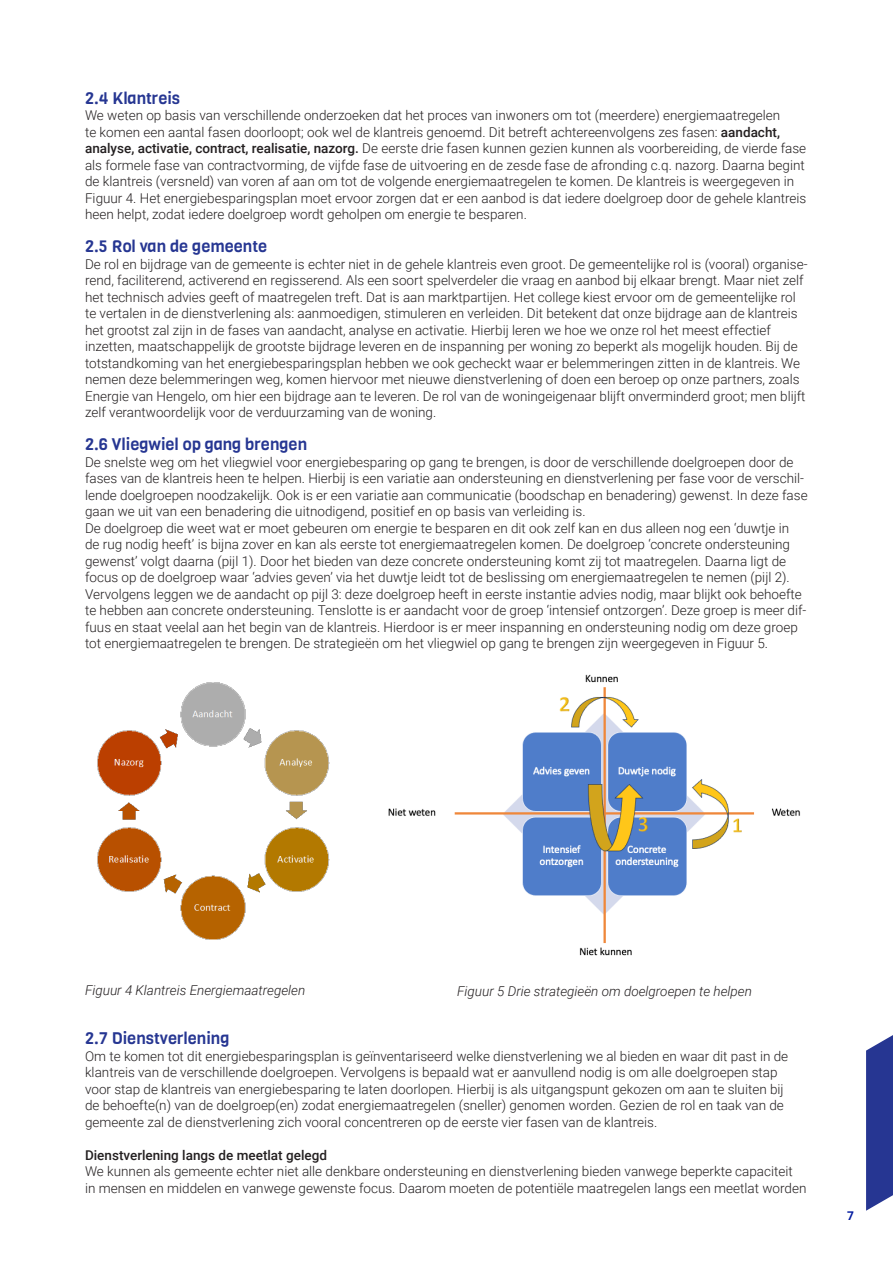
<style>
.page{position:relative;width:893px;height:1263px;background:#fff}
.page>*{position:absolute;margin:0;border:0;box-sizing:border-box;transform-origin:0 0}
.t1{font:16.5px "Viga";color:#263692}
.t2{font:300 13.5px/16.5px "Roboto";color:#231f20}
.t3{font:italic 300 13.5px "Roboto";color:#231f20}
.t4{font:500 13.5px "Roboto";color:#231f20}
.t5{font:700 12px "Roboto";color:#00199f}
.s1{font-weight:500}
</style>
<div class="page">
<svg style="left:866px;top:1035px;width:27px;height:176px;background:#3a489c"></svg>
<img style="left:97px;top:683px;width:233px;height:256px">
<img style="left:388px;top:674px;width:412px;height:282px">
<p class="t1" style="left:85px;top:87px;width:97px">2.4 Klantreis</p>
<p class="t2" style="left:85px;top:106px;width:723px">We weten op basis van verschillende onderzoeken dat het proces van inwoners om tot (meerdere) energiemaatregelen<br>te komen een aantal fasen doorloopt; ook wel de klantreis genoemd. Dit betreft achtereenvolgens zes fasen: <span class="s1">aandacht, analyse, activatie, contract, realisatie, nazorg.</span> De eerste drie fasen kunnen gezien kunnen als voorbereiding, de vierde fase als formele fase van contractvorming, de vijfde fase de uitvoering en de zesde fase de afronding c.q. nazorg. Daarna begint de klantreis (versneld) van voren af aan om tot de volgende energiemaatregelen te komen. De klantreis is weergegeven in Figuur 4. Het energiebesparingsplan moet ervoor zorgen dat er een aanbod is dat iedere doelgroep door de gehele klantreis heen helpt, zodat iedere doelgroep wordt geholpen om energie te besparen.</p>
<p class="t1" style="left:85px;top:235px;width:184px">2.5 Rol van de gemeente</p>
<p class="t2" style="left:85px;top:255px;width:724px">De rol en bijdrage van de gemeente is echter niet in de gehele klantreis even groot. De gemeentelijke rol is (vooral) organise&shy;rend, faciliterend, activerend en regisserend. Als een soort spelverdeler die vraag en aanbod bij elkaar brengt. Maar niet zelf het technisch advies geeft of maatregelen treft. Dat is aan marktpartijen. Het college kiest ervoor om de gemeentelijke rol te vertalen in de dienstverlening als: aanmoedigen, stimuleren en verleiden. Dit betekent dat onze bijdrage aan de klantreis het grootst zal zijn in de fases van aandacht, analyse en activatie. Hierbij leren we hoe we onze rol het meest effectief inzetten, maatschappelijk de grootste bijdrage leveren en de inspanning per woning zo beperkt als mogelijk houden. Bij de totstandkoming van het energiebesparingsplan hebben we ook gecheckt waar er belemmeringen zitten in de klantreis. We nemen deze belemmeringen weg, komen hiervoor met nieuwe dienstverlening of doen een beroep op onze partners, zoals Energie van Hengelo, om hier een bijdrage aan te leveren. De rol van de woningeigenaar blijft onverminderd groot; men blijft zelf verantwoordelijk voor de verduurzaming van de woning.</p>
<p class="t1" style="left:85px;top:433px;width:224px">2.6 Vliegwiel op gang brengen</p>
<p class="t2" style="left:85px;top:453px;width:724px">De snelste weg om het vliegwiel voor energiebesparing op gang te brengen, is door de verschillende doelgroepen door de fases van de klantreis heen te helpen. Hierbij is een variatie aan ondersteuning en dienstverlening per fase voor de verschil&shy;lende doelgroepen noodzakelijk. Ook is er een variatie aan communicatie (boodschap en benadering) gewenst. In deze fase gaan we uit van een benadering die uitnodigend, positief en op basis van verleiding is.<br>De doelgroep die weet wat er moet gebeuren om energie te besparen en dit ook zelf kan en dus alleen nog een ‘duwtje in<br>de rug nodig heeft’ is bijna zover en kan als eerste tot energiemaatregelen komen. De doelgroep ‘concrete ondersteuning gewenst’ volgt daarna (pijl 1). Door het bieden van deze concrete ondersteuning komt zij tot maatregelen. Daarna ligt de focus op de doelgroep waar ‘advies geven’ via het duwtje leidt tot de beslissing om energiemaatregelen te nemen (pijl 2).<br>Vervolgens leggen we de aandacht op pijl 3: deze doelgroep heeft in eerste instantie advies nodig, maar blijkt ook behoefte te hebben aan concrete ondersteuning. Tenslotte is er aandacht voor de groep ‘intensief ontzorgen’. Deze groep is meer dif&shy;fuus en staat veelal aan het begin van de klantreis. Hierdoor is er meer inspanning en ondersteuning nodig om deze groep tot energiemaatregelen te brengen. De strategieën om het vliegwiel op gang te brengen zijn weergegeven in Figuur 5.</p>
<p class="t3" style="left:85px;top:980px;width:222px">Figuur 4 Klantreis Energiemaatregelen</p>
<p class="t1" style="left:85px;top:1027px;width:146px">2.7 Dienstverlening</p>
<p class="t2" style="left:85px;top:1047px;width:705px">Om te komen tot dit energiebesparingsplan is geïnventariseerd welke dienstverlening we al bieden en waar dit past in de klantreis van de verschillende doelgroepen. Vervolgens is bepaald wat er aanvullend nodig is om alle doelgroepen stap voor stap de klantreis van energiebesparing te laten doorlopen. Hierbij is als uitgangspunt gekozen om aan te sluiten bij de behoefte(n) van de doelgroep(en) zodat energiemaatregelen (sneller) genomen worden. Gezien de rol en taak van de gemeente zal de dienstverlening zich vooral concentreren op de eerste vier fasen van de klantreis.</p>
<p class="t4" style="left:85px;top:1145px;width:243px">Dienstverlening langs de meetlat gelegd</p>
<p class="t2" style="left:85px;top:1162px;width:723px">We kunnen als gemeente echter niet alle denkbare ondersteuning en dienstverlening bieden vanwege beperkte capaciteit in mensen en middelen en vanwege gewenste focus. Daarom moeten de potentiële maatregelen langs een meetlat worden</p>
<p class="t3" style="left:457px;top:981px;width:296px">Figuur 5 Drie strategieën om doelgroepen te helpen</p>
<p class="t5" style="left:847px;top:1207px;width:8px">7</p>
</div>
